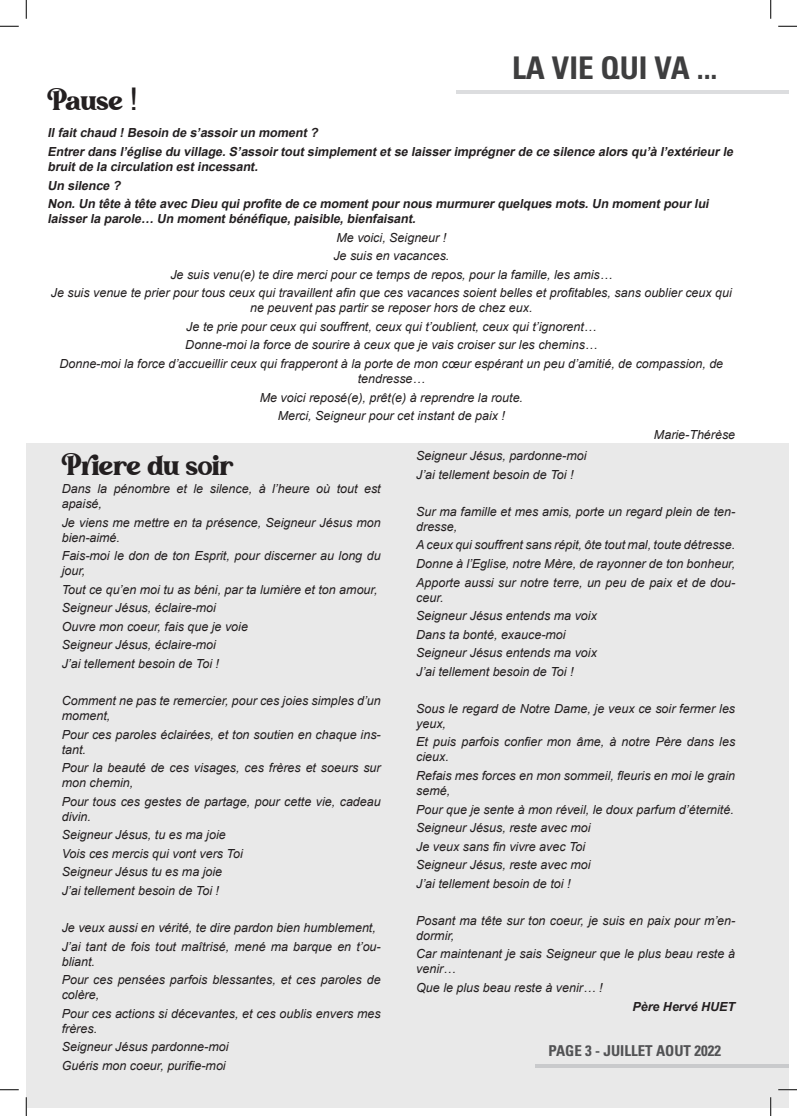
<style>
.page{position:relative;width:797px;height:1116px;background:#fff}
.page>*{position:absolute;margin:0;border:0;box-sizing:border-box;transform-origin:0 0}
.t1{font:31.25px "Alstoria";letter-spacing:-.005em;color:#231f20}
.t2{font:700 condensed 31.25px "Univers LT Std";color:#3e3e3f}
.t3{font:700 condensed 15px "Univers LT Std";color:#57585a}
.t4{font:italic 12.5px/15px "Arial";color:#231f20}
.t5{font:italic 700 12.5px/15px "Arial";color:#231f20}
.t6{font:italic 700 12.5px "Arial";color:#231f20}
.s1{font-family:"Arial"}
</style>
<div class="page">
<hr style="left:456px;top:90px;width:332px;height:4px;background:#dcdddf">
<div style="left:26px;top:443px;width:762px;height:664px;background:#e9e9e9"></div>
<svg style="left:0;top:25px;width:19px;height:2px"></svg>
<svg style="left:778px;top:25px;width:19px;height:2px"></svg>
<svg style="left:0;top:1089px;width:19px;height:1px"></svg>
<svg style="left:778px;top:1088px;width:19px;height:2px"></svg>
<svg style="left:25px;top:0;width:2px;height:19px"></svg>
<svg style="left:25px;top:1097px;width:2px;height:18px"></svg>
<svg style="left:770px;top:0;width:1px;height:19px"></svg>
<svg style="left:770px;top:1097px;width:1px;height:18px"></svg>
<p class="t2" style="left:512px;top:48px;width:207px">LA VIE QUI VA ...</p>
<p class="t1" style="left:48px;top:88px;width:92px">Pause <span class="s1">!</span></p>
<p class="t5" style="left:48px;top:126px;width:275px">Ilfaitchaud !Besoin de s’assoirun moment ?</p>
<p class="t5" style="left:48px;top:144px;width:690px">Entrerdans l’église du village.S’assoirtoutsimplementetse laisserimprégnerde ce silence alors qu’à l’extérieurle bruitde la circulation estincessant.</p>
<p class="t5" style="left:48px;top:178px;width:78px">Un silence ?</p>
<p class="t5" style="left:48px;top:197px;width:665px">Non.Un tête à tête avec Dieu quiprofite de ce momentpournous murmurerquelques mots.Un momentpourlui laisserla parole… Un momentbénéfique,paisible,bienfaisant.</p>
<p class="t4" style="left:336px;top:230px;width:111px">Me voici, Seigneur !</p>
<p class="t4" style="left:333px;top:248px;width:118px">Je suis en vacances.</p>
<p class="t4" style="left:170px;top:267px;width:443px">Je suis venu(e) te dire merci pour ce temps de repos, pour la famille, les amis…</p>
<p class="t4" style="left:51px;top:285px;width:682px;text-align:center">Je suis venue te prier pour tous ceux qui travaillent afin que ces vacances soient belles et profitables, sans oublier ceux qui ne peuvent pas partir se reposer hors de chez eux.</p>
<p class="t4" style="left:186px;top:319px;width:411px">Je te prie pour ceux qui souffrent, ceux qui t’oublient, ceux qui t’ignorent…</p>
<p class="t4" style="left:185px;top:338px;width:413px">Donne-moi la force de sourire à ceux que je vais croiser sur les chemins…</p>
<p class="t4" style="left:59px;top:356px;width:665px;text-align:center">Donne-moi la force d’accueillir ceux qui frapperont à la porte de mon cœur espérant un peu d’amitié, de compassion, de tendresse…</p>
<p class="t4" style="left:260px;top:390px;width:265px">Me voici reposé(e), prêt(e) à reprendre la route.</p>
<p class="t4" style="left:278px;top:408px;width:229px">Merci, Seigneur pour cet instant de paix !</p>
<p class="t4" style="left:654px;top:427px;width:83px">Marie-Thérèse</p>
<p class="t1" style="left:62px;top:453px;width:173px">Priere du soir</p>
<p class="t4" style="left:62px;top:481px;width:320px">Dans la pénombre et le silence, à l’heure où tout est apaisé,</p>
<p class="t4" style="left:62px;top:515px;width:320px">Je viens me mettre en ta présence, Seigneur Jésus mon bien-aimé.</p>
<p class="t4" style="left:62px;top:548px;width:320px">Fais-moi le don de ton Esprit, pour discerner au long du jour,</p>
<p class="t4" style="left:62px;top:582px;width:317px">Tout ce qu’en moi tu as béni, par ta lumière et ton amour,</p>
<p class="t4" style="left:62px;top:600px;width:156px">Seigneur Jésus, éclaire-moi</p>
<p class="t4" style="left:62px;top:619px;width:188px">Ouvre mon coeur, fais que je voie</p>
<p class="t4" style="left:62px;top:637px;width:156px">Seigneur Jésus, éclaire-moi</p>
<p class="t4" style="left:62px;top:656px;width:159px">J’ai tellement besoin de Toi !</p>
<p class="t4" style="left:62px;top:693px;width:320px">Comment ne pas te remercier, pour ces joies simples d’un moment,</p>
<p class="t4" style="left:62px;top:727px;width:320px">Pour ces paroles éclairées, et ton soutien en chaque ins&shy;tant.</p>
<p class="t4" style="left:62px;top:760px;width:320px">Pour la beauté de ces visages, ces frères et soeurs sur mon chemin,</p>
<p class="t4" style="left:62px;top:794px;width:320px">Pour tous ces gestes de partage, pour cette vie, cadeau divin.</p>
<p class="t4" style="left:62px;top:827px;width:165px">Seigneur Jésus, tu es ma joie</p>
<p class="t4" style="left:62px;top:846px;width:183px">Vois ces mercis qui vont vers Toi</p>
<p class="t4" style="left:62px;top:864px;width:162px">Seigneur Jésus tu es ma joie</p>
<p class="t4" style="left:62px;top:883px;width:159px">J’ai tellement besoin de Toi !</p>
<p class="t4" style="left:62px;top:920px;width:316px">Je veux aussi en vérité, te dire pardon bien humblement,</p>
<p class="t4" style="left:62px;top:939px;width:320px">J’ai tant de fois tout maîtrisé, mené ma barque en t’ou&shy;bliant.</p>
<p class="t4" style="left:62px;top:972px;width:320px">Pour ces pensées parfois blessantes, et ces paroles de colère,</p>
<p class="t4" style="left:62px;top:1006px;width:320px">Pour ces actions si décevantes, et ces oublis envers mes frères.</p>
<p class="t4" style="left:62px;top:1039px;width:168px">Seigneur Jésus pardonne-moi</p>
<p class="t4" style="left:62px;top:1058px;width:165px">Guéris mon coeur, purifie-moi</p>
<p class="t4" style="left:416px;top:448px;width:172px">Seigneur Jésus, pardonne-moi</p>
<p class="t4" style="left:416px;top:467px;width:159px">J’ai tellement besoin de Toi !</p>
<p class="t4" style="left:416px;top:504px;width:320px">Sur ma famille et mes amis, porte un regard plein de ten&shy;dresse,</p>
<p class="t4" style="left:416px;top:538px;width:320px">A ceux qui souffrent sans répit, ôte tout mal, toute détresse.</p>
<p class="t4" style="left:416px;top:556px;width:320px">Donne à l’Eglise, notre Mère, de rayonner de ton bonheur,</p>
<p class="t4" style="left:416px;top:575px;width:320px">Apporte aussi sur notre terre, un peu de paix et de dou&shy;ceur.</p>
<p class="t4" style="left:416px;top:608px;width:182px">Seigneur Jésus entends ma voix</p>
<p class="t4" style="left:416px;top:627px;width:151px">Dans ta bonté, exauce-moi</p>
<p class="t4" style="left:416px;top:645px;width:182px">Seigneur Jésus entends ma voix</p>
<p class="t4" style="left:416px;top:664px;width:159px">J’ai tellement besoin de Toi !</p>
<p class="t4" style="left:416px;top:701px;width:320px">Sous le regard de Notre Dame, je veux ce soir fermer les yeux,</p>
<p class="t4" style="left:416px;top:734px;width:320px">Et puis parfois confier mon âme, à notre Père dans les cieux.</p>
<p class="t4" style="left:416px;top:768px;width:320px">Refais mes forces en mon sommeil, fleuris en moi le grain semé,</p>
<p class="t4" style="left:416px;top:801px;width:319px">Pour que je sente à mon réveil, le doux parfum d’éternité.</p>
<p class="t4" style="left:416px;top:820px;width:176px">Seigneur Jésus, reste avec moi</p>
<p class="t4" style="left:416px;top:839px;width:171px">Je veux sans fin vivre avec Toi</p>
<p class="t4" style="left:416px;top:857px;width:176px">Seigneur Jésus, reste avec moi</p>
<p class="t4" style="left:416px;top:876px;width:156px">J’ai tellement besoin de toi !</p>
<p class="t4" style="left:416px;top:913px;width:320px">Posant ma tête sur ton coeur, je suis en paix pour m’en&shy;dormir,</p>
<p class="t4" style="left:416px;top:946px;width:320px">Car maintenant je sais Seigneur que le plus beau reste à venir…</p>
<p class="t4" style="left:416px;top:980px;width:188px">Que le plus beau reste à venir… !</p>
<p class="t6" style="left:632px;top:998px;width:104px">Père Hervé HUET</p>
<p class="t3" style="left:548px;top:1041px;width:174px">PAGE 3 - JUILLET AOUT 2022</p>
</div>
